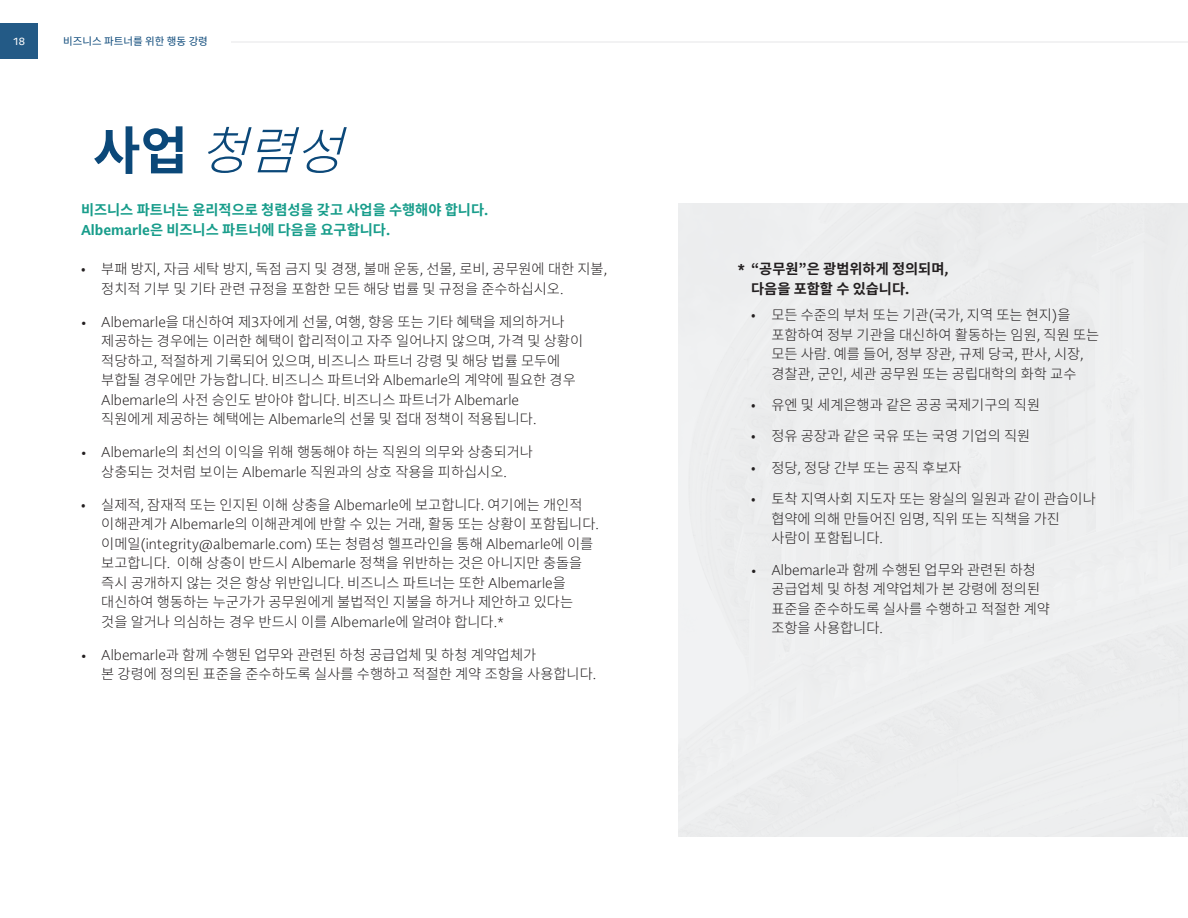
<style>
.page{position:relative;width:1188px;height:918px;background:#fff}
.page>*{position:absolute;margin:0;border:0;box-sizing:border-box;transform-origin:0 0}
.t1{font:italic 300 51.75px "Noto Sans CJ Kkr";color:#0b4879}
.t2{font:300 14.25px/19.5px "Noto Sans CJ Kkr";color:#231f20}
.t3{font:700 14.25px/19.5px "Noto Sans CJ Kkr";color:#189d8b}
.t4{font:300 14.25px "Lemance";color:#231f20}
.t5{font:700 14.25px/19.5px "Noto Sans CJ Kkr";color:#231f20}
.t6{font:10.5px "Noto Sans CJ Kkr";color:#0b4879}
.t7{font:10.5px "Lemance";color:#fff}
.s1{font-weight:700;font-style:normal}
.s2{font-family:"Lemance"}
.s3{font-family:"Noto Sans CJ Kkr"}
</style>
<div class="page">
<div style="left:678px;top:204px;width:510px;height:633px;background:#f2f3f4"></div>
<div style="left:0;top:23px;width:38px;height:35px;background:#235a86"></div>
<hr style="left:231px;top:41px;width:957px;height:1px;background:#eeeeef">
<p class="t7" style="left:13px;top:34px;width:14px">18</p>
<p class="t6" style="left:63px;top:35px;width:146px">비즈니스 파트너를 위한 행동 강령</p>
<h1 class="t1" style="left:93px;top:121px;width:291px"><span class="s1">사 업</span> 청렴성</h1>
<p class="t3" style="left:81px;top:200px;width:409px">비즈니스 파트너는 윤리적으로 청렴성을 갖고 사업을 수행해야 합니다<span class="s2">.<br>Albemarle</span>은 비즈니스 파트너에 다음을 요구합니다<span class="s2">.</span></p>
<p class="t2" style="left:101px;top:260px;width:507px;text-indent:-20px">• 부패 방지<span class="s2">,</span> 자금 세탁 방지<span class="s2">,</span> 독점 금지 및 경쟁<span class="s2">,</span> 불매 운동<span class="s2">,</span> 선물<span class="s2">,</span> 로비<span class="s2">,</span> 공무원에 대한 지불<span class="s2">, </span>정치적 기부 및 기타 관련 규정을 포함한 모든 해당 법률 및 규정을 준수하십시오<span class="s2">.</span></p>
<p class="t2" style="left:101px;top:312px;width:483px;text-indent:-20px"><span class="s2">• Albemarle</span>을 대신하여 제<span class="s2">3</span>자에게 선물<span class="s2">,</span> 여행<span class="s2">,</span> 향응 또는 기타 혜택을 제의하거나 제공하는 경우에는 이러한 혜택이 합리적이고 자주 일어나지 않으며<span class="s2">,</span> 가격 및 상황이 적당하고<span class="s2">,</span> 적절하게 기록되어 있으며<span class="s2">,</span> 비즈니스 파트너 강령 및 해당 법률 모두에 부합될 경우에만 가능합니다<span class="s2">.</span> 비즈니스 파트너와 <span class="s2">Albemarle</span>의 계약에 필요한 경우 <span class="s2">Albemarle</span>의 사전 승인도 받아야 합니다<span class="s2">.</span> 비즈니스 파트너가 <span class="s2">Albemarle<br></span>직원에게 제공하는 혜택에는 <span class="s2">Albemarle</span>의 선물 및 접대 정책이 적용됩니다<span class="s2">.</span></p>
<p class="t2" style="left:81px;top:443px;width:454px;text-align:center"><span class="s2">• Albemarle</span>의 최선의 이익을 위해 행동해야 하는 직원의 의무와 상충되거나 상충되는 것처럼 보이는 <span class="s2">Albemarle</span> 직원과의 상호 작용을 피하십시오<span class="s2">.</span></p>
<p class="t2" style="left:101px;top:495px;width:499px;text-indent:-20px">• 실제적<span class="s2">,</span> 잠재적 또는 인지된 이해 상충을 <span class="s2">Albemarle</span>에 보고합니다<span class="s2">.</span> 여기에는 개인적 이해관계가 <span class="s2">Albemarle</span>의 이해관계에 반할 수 있는 거래<span class="s2">,</span> 활동 또는 상황이 포함됩니다<span class="s2">.</span></p>
<p class="t4" style="left:101px;top:535px;width:494px"><span class="s3">이메일</span>(integrity@albemarle.com) <span class="s3">또는 청렴성 헬프라인을 통해</span> Albemarle<span class="s3">에 이를</span></p>
<p class="t2" style="left:101px;top:554px;width:483px">보고합니다<span class="s2">.</span> 이해 상충이 반드시 <span class="s2">Albemarle</span> 정책을 위반하는 것은 아니지만 충돌을 즉시 공개하지 않는 것은 항상 위반입니다<span class="s2">.</span> 비즈니스 파트너는 또한 <span class="s2">Albemarle</span>을 대신하여 행동하는 누군가가 공무원에게 불법적인 지불을 하거나 제안하고 있다는 것을 알거나 의심하는 경우 반드시 이를 <span class="s2">Albemarle</span>에 알려야 합니다<span class="s2">.*</span></p>
<p class="t2" style="left:101px;top:645px;width:497px;text-indent:-20px"><span class="s2">• Albemarle</span>과 함께 수행된 업무와 관련된 하청 공급업체 및 하청 계약업체가<br>본 강령에 정의된 표준을 준수하도록 실사를 수행하고 적절한 계약 조항을 사용합니다<span class="s2">.</span></p>
<p class="t5" style="left:751px;top:260px;width:199px;text-indent:-13px"><span class="s2">*</span> “공무원”은 광범위하게 정의되며<span class="s2">, </span>다음을 포함할 수 있습니다<span class="s2">.</span></p>
<p class="t2" style="left:771px;top:305px;width:329px;text-indent:-20px">• 모든 수준의 부처 또는 기관<span class="s2">(</span>국가<span class="s2">,</span> 지역 또는 현지<span class="s2">)</span>을 포함하여 정부 기관을 대신하여 활동하는 임원<span class="s2">,</span> 직원 또는 모든 사람<span class="s2">.</span> 예를 들어<span class="s2">,</span> 정부 장관<span class="s2">,</span> 규제 당국<span class="s2">,</span> 판사<span class="s2">,</span> 시장<span class="s2">, </span>경찰관<span class="s2">,</span> 군인<span class="s2">,</span> 세관 공무원 또는 공립대학의 화학 교수</p>
<p class="t2" style="left:751px;top:395px;width:291px">• 유엔 및 세계은행과 같은 공공 국제기구의 직원</p>
<p class="t2" style="left:751px;top:427px;width:281px">• 정유 공장과 같은 국유 또는 국영 기업의 직원</p>
<p class="t2" style="left:751px;top:458px;width:212px">• 정당<span class="s2">,</span> 정당 간부 또는 공직 후보자</p>
<p class="t2" style="left:771px;top:489px;width:326px;text-indent:-20px">• 토착 지역사회 지도자 또는 왕실의 일원과 같이 관습이나 협약에 의해 만들어진 임명<span class="s2">,</span> 직위 또는 직책을 가진 사람이 포함됩니다<span class="s2">.</span></p>
<p class="t2" style="left:771px;top:560px;width:280px;text-indent:-20px"><span class="s2">• Albemarle</span>과 함께 수행된 업무와 관련된 하청 공급업체 및 하청 계약업체가 본 강령에 정의된 표준을 준수하도록 실사를 수행하고 적절한 계약 조항을 사용합니다<span class="s2">.</span></p>
</div>
